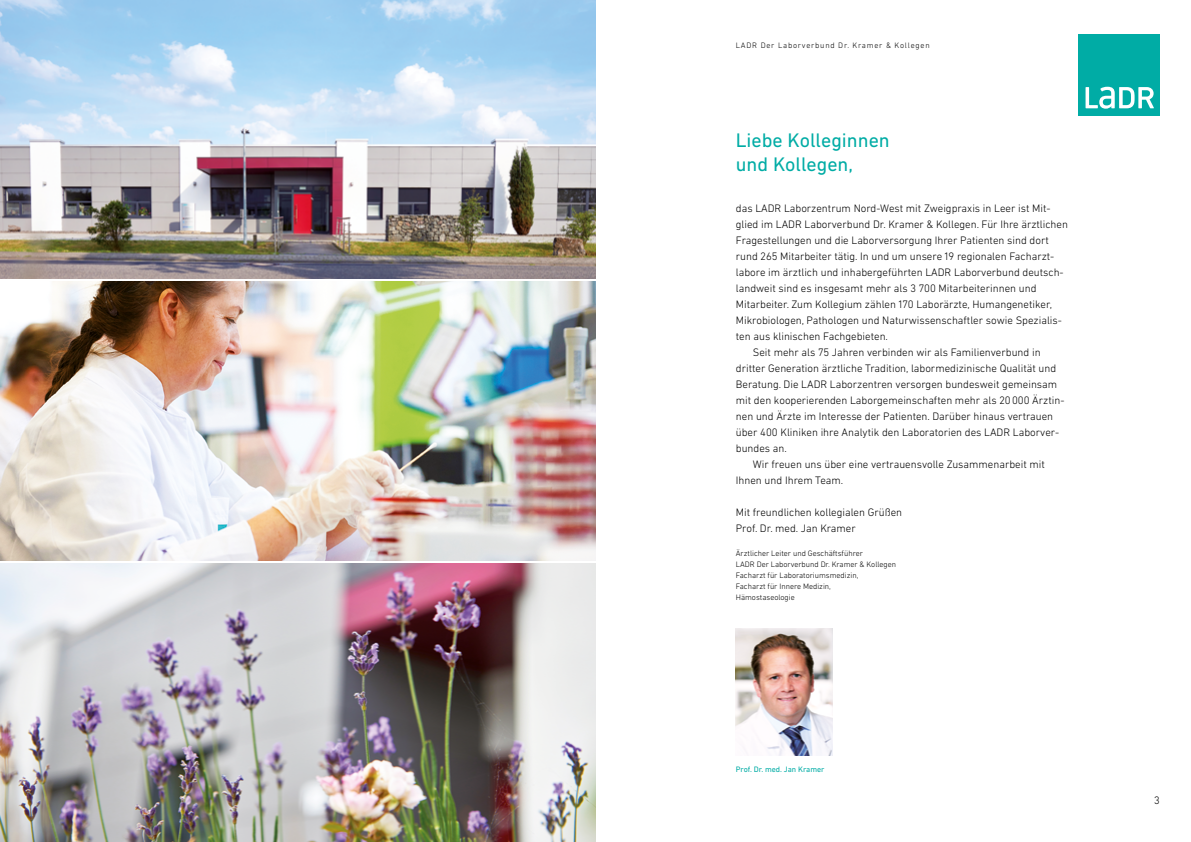
<style>
.page{position:relative;width:1191px;height:842px;background:#fff}
.page>*{position:absolute;margin:0;border:0;box-sizing:border-box;transform-origin:0 0}
.t1{font:20px/24px "DIN Next LT Pro";color:#00aca5}
.t2{font:300 11px/16px "DIN Next LT Pro";color:#000}
.t3{font:300 8px/11px "DIN Next LT Pro";color:#000}
.t4{font:300 8px "DIN Next LT Pro";letter-spacing:.1em;color:#000}
.t5{font:8px "DIN Next LT Pro";color:#00aca5}
</style>
<div class="page">
<img style="left:0;top:0;width:595px;height:279px">
<img style="left:0;top:563px;width:595px;height:279px">
<img style="left:0;top:282px;width:595px;height:278px">
<img style="left:736px;top:628px;width:96px;height:128px">
<div style="left:1078px;top:34px;width:81px;height:82px;background:#00aca5"></div>
<svg style="left:1085px;top:87px;width:69px;height:22px"></svg>
<p class="t4" style="left:736px;top:41px;width:195px">LADR Der Laborverbund Dr. Kramer &amp; Kollegen</p>
<h1 class="t1" style="left:736px;top:128px;width:155px">Liebe Kolleginnen und Kollegen,</h1>
<p class="t2" style="left:736px;top:200px;width:316px">das LADR Laborzentrum Nord-West mit Zweigpraxis in Leer ist Mit-</p>
<p class="t2" style="left:736px;top:216px;width:334px">glied im LADR Laborverbund Dr. Kramer &amp; Kollegen. Für Ihre ärztlichen</p>
<p class="t2" style="left:736px;top:232px;width:314px">Fragestellungen und die Laborversorgung Ihrer Patienten sind dort</p>
<p class="t2" style="left:736px;top:248px;width:320px">rund 265 Mitarbeiter tätig. In und um unsere 19 regionalen Facharzt-</p>
<p class="t2" style="left:736px;top:264px;width:329px">labore im ärztlich und inhabergeführten LADR Laborverbund deutsch-</p>
<p class="t2" style="left:736px;top:280px;width:302px">landweit sind es insgesamt mehr als 3 700 Mitarbeiterinnen und</p>
<p class="t2" style="left:736px;top:296px;width:318px">Mitarbeiter. Zum Kollegium zählen 170 Laborärzte, Humangenetiker,</p>
<p class="t2" style="left:736px;top:312px;width:327px">Mikrobiologen, Pathologen und Naturwissenschaftler sowie Spezialis-</p>
<p class="t2" style="left:736px;top:328px;width:154px">ten aus klinischen Fachgebieten.</p>
<p class="t2" style="left:753px;top:344px;width:289px">Seit mehr als 75 Jahren verbinden wir als Familienverbund in</p>
<p class="t2" style="left:736px;top:360px;width:322px">dritter Generation ärztliche Tradition, labormedizinische Qualität und</p>
<p class="t2" style="left:736px;top:376px;width:323px">Beratung. Die LADR Laborzentren versorgen bundesweit gemeinsam</p>
<p class="t2" style="left:736px;top:392px;width:330px">mit den kooperierenden Laborgemeinschaften mehr als 20000 Ärztin-</p>
<p class="t2" style="left:736px;top:408px;width:319px">nen und Ärzte im Interesse der Patienten. Darüber hinaus vertrauen</p>
<p class="t2" style="left:736px;top:424px;width:325px">über 400 Kliniken ihre Analytik den Laboratorien des LADR Laborver-</p>
<p class="t2" style="left:736px;top:440px;width:53px">bundes an.</p>
<p class="t2" style="left:753px;top:456px;width:293px">Wir freuen uns über eine vertrauensvolle Zusammenarbeit mit</p>
<p class="t2" style="left:736px;top:472px;width:109px">Ihnen und Ihrem Team.</p>
<p class="t2" style="left:736px;top:504px;width:168px">Mit freundlichen kollegialen Grüßen<br>Prof. Dr. med. Jan Kramer</p>
<p class="t3" style="left:736px;top:548px;width:162px">Ärztlicher Leiter und Geschäftsführer<br>LADR Der Laborverbund Dr. Kramer &amp; Kollegen Facharzt für Laboratoriumsmedizin,<br>Facharzt für Innere Medizin,<br>Hämostaseologie</p>
<p class="t5" style="left:736px;top:765px;width:90px">Prof. Dr. med. Jan Kramer</p>
<p class="t2" style="left:1154px;top:792px;width:7px">3</p>
</div>
